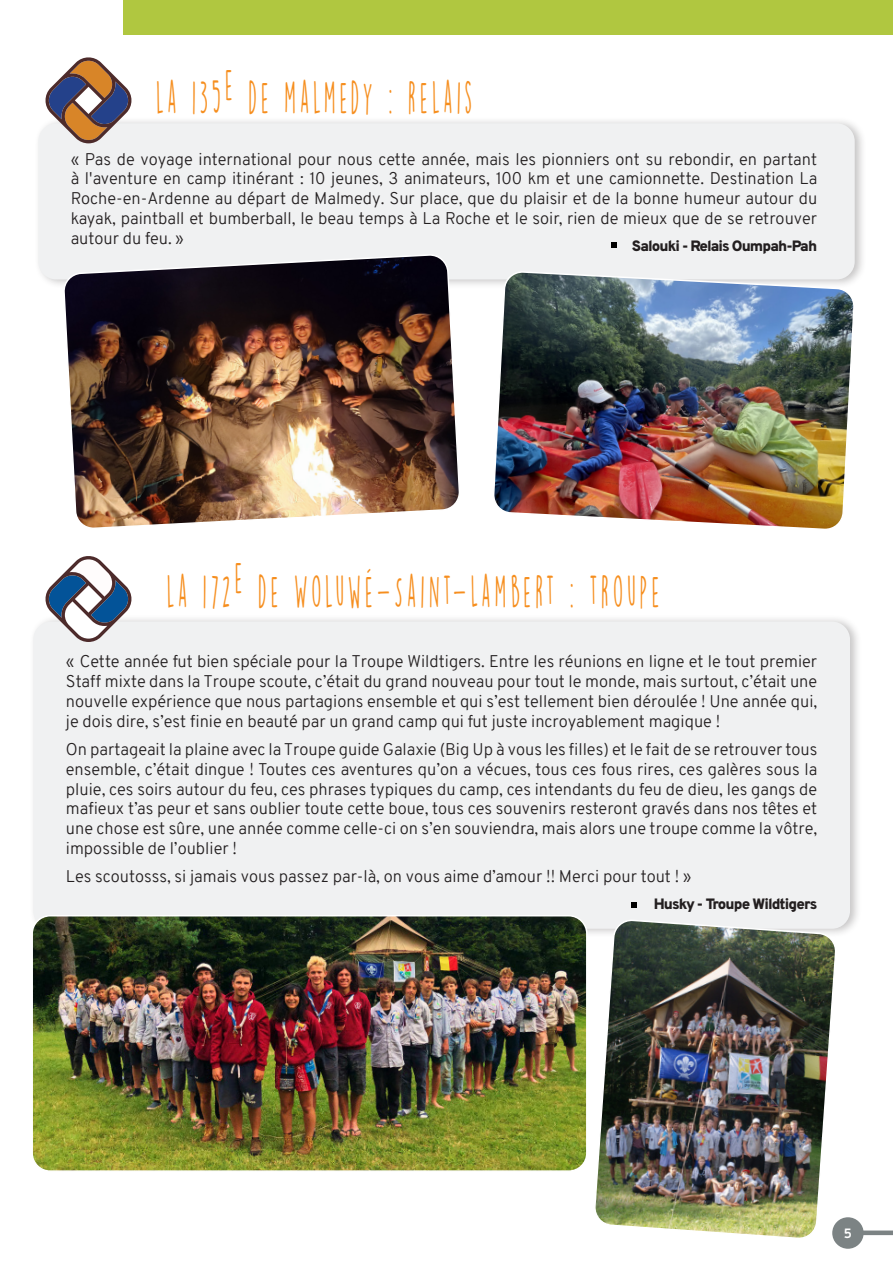
<style>
.page{position:relative;width:893px;height:1263px;background:#fff}
.page>*{position:absolute;margin:0;border:0;box-sizing:border-box;transform-origin:0 0}
.Contenu_applat_1{font:40.5px "DK Lemon Yellow Sun";letter-spacing:.175em;color:#f68e1e;scale:.57 1}
.lemon{font:300 16.5px/19.8px "Overpass";color:#231f20;text-align:justify}
.t1{font:800 15px "Overpass";letter-spacing:-.06em;color:#231f20}
.t2{font:700 13.5px "Overpass";color:#fff}
</style>
<div class="page">
<div style="left:832px;top:1217px;width:32px;height:32px;background:#7c8384;border-radius:50%"></div>
<svg style="left:863px;top:1230px;width:30px;height:5px"></svg>
<div style="left:34px;top:116px;width:833px;height:173px;background:#231f20;opacity:.26"></div>
<div style="left:38px;top:123px;width:817px;height:156px;background:#f0f1f2;border-radius:18px"></div>
<div style="left:124px;top:0;width:769px;height:35px;background:#b0c740"></div>
<img style="left:492px;top:270px;width:364px;height:259px">
<img style="left:63px;top:254px;width:397px;height:274px">
<svg style="left:44px;top:57px;width:89px;height:86px"></svg>
<div style="left:29px;top:615px;width:833px;height:324px;background:#231f20;opacity:.26"></div>
<div style="left:33px;top:621px;width:817px;height:308px;background:#f0f1f2;border-radius:18px"></div>
<img style="left:32px;top:916px;width:553px;height:253px">
<div style="left:31px;top:915px;width:557px;height:257px;border:2px solid #fff;border-radius:18px"></div>
<img style="left:593px;top:920px;width:245px;height:320px">
<svg style="left:44px;top:556px;width:89px;height:86px"></svg>
<svg style="left:611px;top:243px;width:5px;height:5px"></svg>
<svg style="left:631px;top:902px;width:5px;height:5px"></svg>
<p class="Contenu_applat_1" style="left:156px;top:73px;width:556px">LA 135E DE MALMEDY : RELAIS</p>
<p class="lemon" style="left:71px;top:149px;width:748px">« Pas de voyage international pour nous cette année, mais les pionniers ont su rebondir, en partant à l'aventure en camp itinérant : 10 jeunes, 3 animateurs, 100 km et une camionnette. Destination La Roche-en-Ardenne au départ de Malmedy. Sur place, que du plaisir et de la bonne humeur autour du kayak, paintball et bumberball, le beau temps à La Roche et le soir, rien de mieux que de se retrouver autour du feu. »</p>
<p class="t1" style="left:632px;top:236px;width:187px">Salouki - Relais Oumpah-Pah</p>
<p class="Contenu_applat_1" style="left:167px;top:567px;width:866px">LA 172E DE WOLUWÉ-SAINT-LAMBERT : TROUPE</p>
<p class="lemon" style="left:66px;top:652px;width:753px">« Cette année fut bien spéciale pour la Troupe Wildtigers. Entre les réunions en ligne et le tout premier Staff mixte dans la Troupe scoute, c’était du grand nouveau pour tout le monde, mais surtout, c’était une nouvelle expérience que nous partagions ensemble et qui s’est tellement bien déroulée ! Une année qui, je dois dire, s’est finie en beauté par un grand camp qui fut juste incroyablement magique !</p>
<p class="lemon" style="left:66px;top:739px;width:753px">On partageait la plaine avec la Troupe guide Galaxie (Big Up à vous les filles) et le fait de se retrouver tous ensemble, c’était dingue ! Toutes ces aventures qu’on a vécues, tous ces fous rires, ces galères sous la pluie, ces soirs autour du feu, ces phrases typiques du camp, ces intendants du feu de dieu, les gangs de mafieux t’as peur et sans oublier toute cette boue, tous ces souvenirs resteront gravés dans nos têtes et une chose est sûre, une année comme celle-ci on s’en souviendra, mais alors une troupe comme la vôtre, impossible de l’oublier !</p>
<p class="lemon" style="left:66px;top:867px;width:627px">Les scoutosss, si jamais vous passez par-là, on vous aime d’amour !! Merci pour tout ! »</p>
<p class="t1" style="left:654px;top:895px;width:165px">Husky - Troupe Wildtigers</p>
<p class="t2" style="left:844px;top:1225px;width:10px">5</p>
</div>
